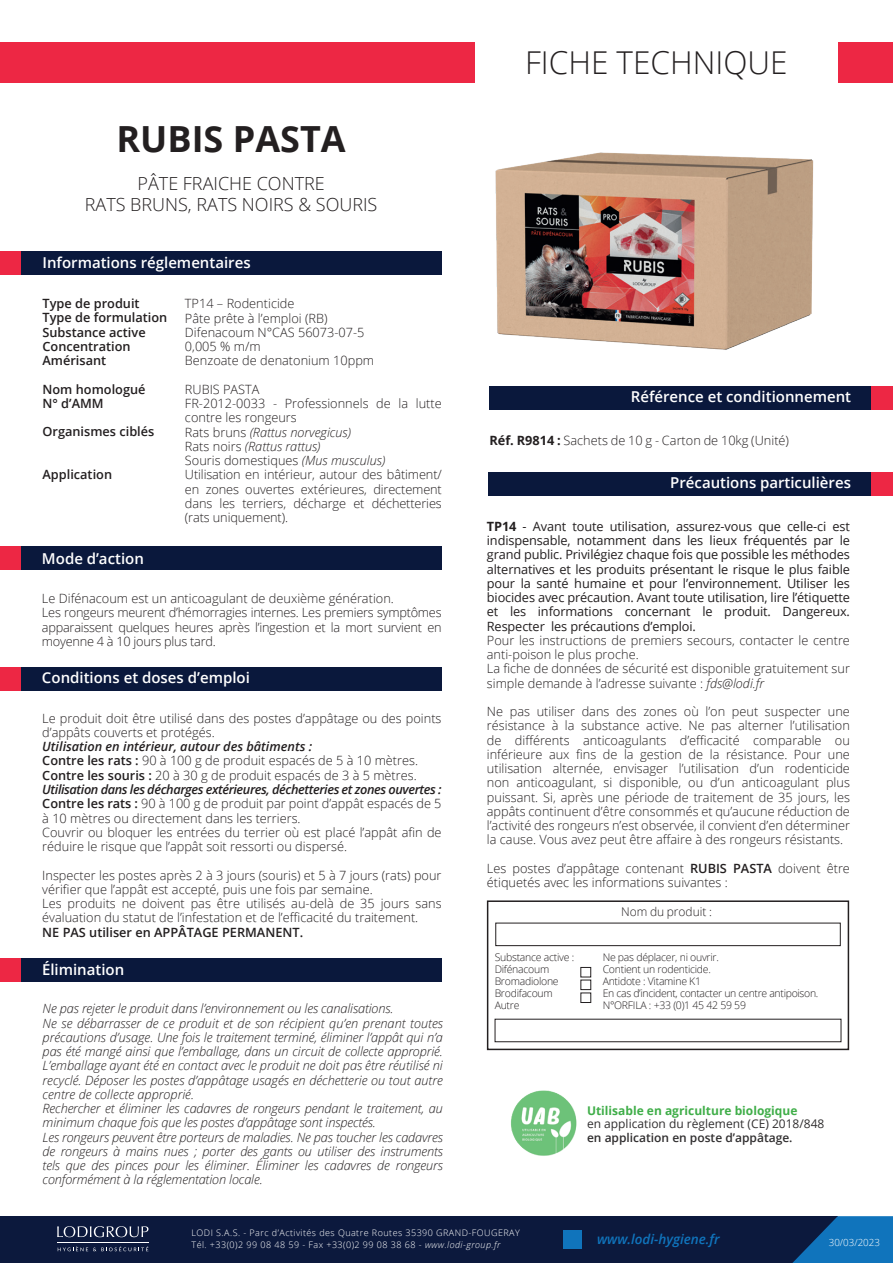
<style>
.page{position:relative;width:893px;height:1263px;background:#fff}
.page>*{position:absolute;margin:0;border:0;box-sizing:border-box;transform-origin:0 0}
.t1{font:700 36px "Open Sans";color:#231f20}
.t2{font:300 31.5px "Open Sans";color:#231f20}
.t3{font:300 18px/21px "Open Sans";color:#231f20;text-align:center}
.t4{font:600 15px "Open Sans";color:#fff}
.t5{font:italic 600 13.5px "Open Sans";color:#1074bc}
.t6{font:300 12.75px/14.2px "Open Sans";color:#231f20}
.t7{font:italic 300 12.75px/14.2px "Open Sans";letter-spacing:-.01em;color:#231f20}
.t8{font:12.75px/14.2px "Open Sans";letter-spacing:-.01em;color:#231f20;text-align:justify}
.t9{font:300 12.75px/14.2px "Open Sans";letter-spacing:-.02em;color:#231f20}
.t10{font:600 12.75px/14.2px "Open Sans";color:#231f20}
.t11{font:12px "Open Sans";color:#312f30}
.t12{font:700 12px "Open Sans";color:#40ae49}
.t13{font:600 12px "Open Sans";color:#312f30}
.t14{font:300 12px "Open Sans";color:#231f20}
.t15{font:300 10.5px/12px "Open Sans";letter-spacing:-.025em;color:#231f20}
.t16{font:300 9.75px "Open Sans";color:#fff}
.t17{font:300 9px/12px "Open Sans";letter-spacing:.05em;color:#fff}
.s1{font-style:italic}
.s2{font-weight:600;font-style:italic}
.s3{font-weight:600}
.s4{font-weight:700}
</style>
<div class="page">
<div style="left:0;top:1216px;width:838px;height:47px;background:#0c193d"></div>
<svg style="left:792px;top:1216px;width:101px;height:47px"></svg>
<svg style="left:57px;top:1226px;width:91px;height:11px"></svg>
<svg style="left:58px;top:1246px;width:90px;height:5px"></svg>
<hr style="left:57px;top:1242px;width:91px;height:1px;background:#fff">
<div style="left:563px;top:1230px;width:19px;height:19px;background:#1074bc"></div>
<img style="left:511px;top:1090px;width:66px;height:66px">
<div style="left:19px;top:959px;width:423px;height:23px;background:#0a183c"></div>
<div style="left:0;top:42px;width:475px;height:41px;background:#ed2744"></div>
<div style="left:839px;top:42px;width:54px;height:41px;background:#ed2744"></div>
<div style="left:488px;top:472px;width:405px;height:23px;background:#0a183c"></div>
<div style="left:0;top:546px;width:442px;height:24px;background:#0a183c"></div>
<div style="left:0;top:546px;width:21px;height:24px;background:#ed2744"></div>
<div style="left:489px;top:386px;width:404px;height:23px;background:#0a183c"></div>
<div style="left:0;top:667px;width:442px;height:23px;background:#0a183c"></div>
<div style="left:0;top:667px;width:21px;height:23px;background:#ed2744"></div>
<div style="left:580px;top:967px;width:11px;height:10px;border:1px solid #231f20"></div>
<div style="left:581px;top:980px;width:10px;height:10px;border:1px solid #231f20"></div>
<div style="left:581px;top:993px;width:10px;height:10px;border:1px solid #231f20"></div>
<div style="left:495px;top:1019px;width:346px;height:23px;border:1px solid #231f20"></div>
<div style="left:495px;top:923px;width:346px;height:23px;border:1px solid #231f20"></div>
<div style="left:487px;top:900px;width:362px;height:150px;border:2px solid #231f20"></div>
<div style="left:0;top:251px;width:442px;height:24px;background:#0a183c"></div>
<div style="left:0;top:251px;width:21px;height:24px;background:#ed2744"></div>
<div style="left:872px;top:386px;width:21px;height:23px;background:#ed2744"></div>
<div style="left:871px;top:472px;width:22px;height:23px;background:#ed2744"></div>
<div style="left:0;top:959px;width:21px;height:23px;background:#ed2744"></div>
<img style="left:495px;top:152px;width:319px;height:198px">
<h1 class="t1" style="left:117px;top:113px;width:231px">RUBIS PASTA</h1>
<h3 class="t3" style="left:85px;top:172px;width:294px">PÂTE FRAICHE CONTRE<br>RATS BRUNS, RATS NOIRS &amp; SOURIS</h3>
<p class="t4" style="left:43px;top:253px;width:210px">Informations réglementaires</p>
<p class="t10" style="left:43px;top:296px;width:126px">Type de produit<br>Type de formulation<br>Substance active<br>Concentration<br>Amérisant</p>
<p class="t10" style="left:43px;top:381px;width:105px">Nom homologué<br>N° d’AMM</p>
<p class="t10" style="left:43px;top:424px;width:113px">Organismes ciblés</p>
<p class="t10" style="left:43px;top:467px;width:71px">Application</p>
<p class="t6" style="left:185px;top:296px;width:191px">TP14 – Rodenticide<br>Pâte prête à l’emploi (RB)<br>Difenacoum N°CAS 56073-07-5<br>0,005 % m/m<br>Benzoate de denatonium 10ppm</p>
<p class="t6" style="left:185px;top:382px;width:258px">RUBIS PASTA<br>FR-2012-0033 - Professionnels de la lutte contre les rongeurs<br>Rats bruns <span class="s1">(Rattus norvegicus)<br></span>Rats noirs <span class="s1">(Rattus rattus)<br></span>Souris domestiques <span class="s1">(Mus musculus)<br></span>Utilisation en intérieur, autour des bâtiment/ en zones ouvertes extérieures, directement dans les terriers, décharge et déchetteries (rats uniquement).</p>
<p class="t4" style="left:42px;top:548px;width:103px">Mode d’action</p>
<p class="t9" style="left:42px;top:591px;width:401px">Le Difénacoum est un anticoagulant de deuxième génération.<br>Les rongeurs meurent d’hémorragies internes. Les premiers symptômes apparaissent quelques heures après l’ingestion et la mort survient en moyenne 4 à 10 jours plus tard.</p>
<p class="t4" style="left:42px;top:667px;width:209px">Conditions et doses d’emploi</p>
<p class="t6" style="left:42px;top:711px;width:401px">Le produit doit être utilisé dans des postes d’appâtage ou des points d’appâts couverts et protégés.</p>
<p class="t6" style="left:42px;top:739px;width:401px"><span class="s2">Utilisation en intérieur, autour des bâtiments :<br></span><span class="s3">Contre les rats :</span> 90 à 100 g de produit espacés de 5 à 10 mètres.<br><span class="s3">Contre les souris :</span> 20 à 30 g de produit espacés de 3 à 5 mètres.<br><span class="s2">Utilisation dans les décharges extérieures, déchetteries et zones ouvertes :<br></span><span class="s3">Contre les rats :</span> 90 à 100 g de produit par point d’appât espacés de 5 à 10 mètres ou directement dans les terriers.<br>Couvrir ou bloquer les entrées du terrier où est placé l’appât afin de réduire le risque que l’appât soit ressorti ou dispersé.</p>
<p class="t6" style="left:42px;top:867px;width:401px">Inspecter les postes après 2 à 3 jours (souris) et 5 à 7 jours (rats) pour vérifier que l’appât est accepté, puis une fois par semaine.<br>Les produits ne doivent pas être utilisés au-delà de 35 jours sans évaluation du statut de l’infestation et de l’efficacité du traitement.</p>
<p class="t10" style="left:42px;top:924px;width:262px">NE PAS utiliser en APPÂTAGE PERMANENT.</p>
<p class="t4" style="left:42px;top:959px;width:84px">Élimination</p>
<p class="t7" style="left:43px;top:1001px;width:402px">Ne pas rejeter le produit dans l’environnement ou les canalisations.<br>Ne se débarrasser de ce produit et de son récipient qu’en prenant toutes précautions d’usage. Une fois le traitement terminé, éliminer l’appât qui n’a pas été mangé ainsi que l’emballage, dans un circuit de collecte approprié.<br>L’emballage ayant été en contact avec le produit ne doit pas être réutilisé ni recyclé. Déposer les postes d’appâtage usagés en déchetterie ou tout autre centre de collecte approprié.<br>Rechercher et éliminer les cadavres de rongeurs pendant le traitement, au minimum chaque fois que les postes d’appâtage sont inspectés.<br>Les rongeurs peuvent être porteurs de maladies. Ne pas toucher les cadavres de rongeurs à mains nues ; porter des gants ou utiliser des instruments tels que des pinces pour les éliminer. Éliminer les cadavres de rongeurs conformément à la réglementation locale.</p>
<h2 class="t2" style="left:525px;top:41px;width:264px">FICHE TECHNIQUE</h2>
<p class="t4" style="left:631px;top:386px;width:222px">Référence et conditionnement</p>
<p class="t6" style="left:489px;top:433px;width:301px"><span class="s4">Réf. R9814 :</span> Sachets de 10 g - Carton de 10kg (Unité)</p>
<p class="t4" style="left:670px;top:472px;width:182px">Précautions particulières</p>
<p class="t8" style="left:487px;top:519px;width:365px"><span class="s4">TP14</span> - Avant toute utilisation, assurez-vous que celle-ci est indispensable, notamment dans les lieux fréquentés par le grand public. Privilégiez chaque fois que possible les méthodes alternatives et les produits présentant le risque le plus faible pour la santé humaine et pour l’environnement. Utiliser les biocides avec précaution. Avant toute utilisation, lire l’étiquette et les informations concernant le produit. Dangereux.<br>Respecter les précautions d’emploi.</p>
<p class="t6" style="left:487px;top:633px;width:365px">Pour les instructions de premiers secours, contacter le centre anti-poison le plus proche.<br>La fiche de données de sécurité est disponible gratuitement sur simple demande à l’adresse suivante : <span class="s1">fds@lodi.fr</span></p>
<p class="t6" style="left:487px;top:704px;width:365px;text-align:justify">Ne pas utiliser dans des zones où l’on peut suspecter une résistance à la substance active. Ne pas alterner l’utilisation de différents anticoagulants d’efficacité comparable ou inférieure aux fins de la gestion de la résistance. Pour une utilisation alternée, envisager l’utilisation d’un rodenticide non anticoagulant, si disponible, ou d’un anticoagulant plus puissant. Si, après une période de traitement de 35 jours, les appâts continuent d’être consommés et qu’aucune réduction de l’activité des rongeurs n’est observée, il convient d’en déterminer la cause. Vous avez peut être affaire à des rongeurs résistants.</p>
<p class="t6" style="left:487px;top:861px;width:365px">Les postes d’appâtage contenant <span class="s3">RUBIS PASTA</span> doivent être étiquetés avec les informations suivantes :</p>
<p class="t14" style="left:621px;top:903px;width:92px">Nom du produit :</p>
<p class="t15" style="left:495px;top:951px;width:81px">Substance active :<br>Difénacoum<br>Bromadiolone<br>Brodifacoum<br>Autre</p>
<p class="t15" style="left:603px;top:951px;width:217px">Ne pas déplacer, ni ouvrir.<br>Contient un rodenticide.<br>Antidote : Vitamine K1<br>En cas d’incident, contacter un centre antipoison.<br>N°ORFILA : +33 (0)1 45 42 59 59</p>
<p class="t12" style="left:587px;top:1102px;width:212px">Utilisable en agriculture biologique</p>
<p class="t11" style="left:587px;top:1116px;width:239px">en application du règlement (CE) 2018/848</p>
<p class="t13" style="left:587px;top:1129px;width:207px">en application en poste d’appâtage.</p>
<p class="t17" style="left:192px;top:1227px;width:330px">LODI S.A.S. - Parc d’Activités des Quatre Routes 35390 GRAND-FOUGERAY<br>Tél. +33(0)2 99 08 48 59 - Fax +33(0)2 99 08 38 68 - <span class="s1">www.lodi-group.fr</span></p>
<p class="t5" style="left:597px;top:1230px;width:124px">www.lodi-hygiene.fr</p>
<p class="t16" style="left:829px;top:1236px;width:53px">30/03/2023</p>
</div>
